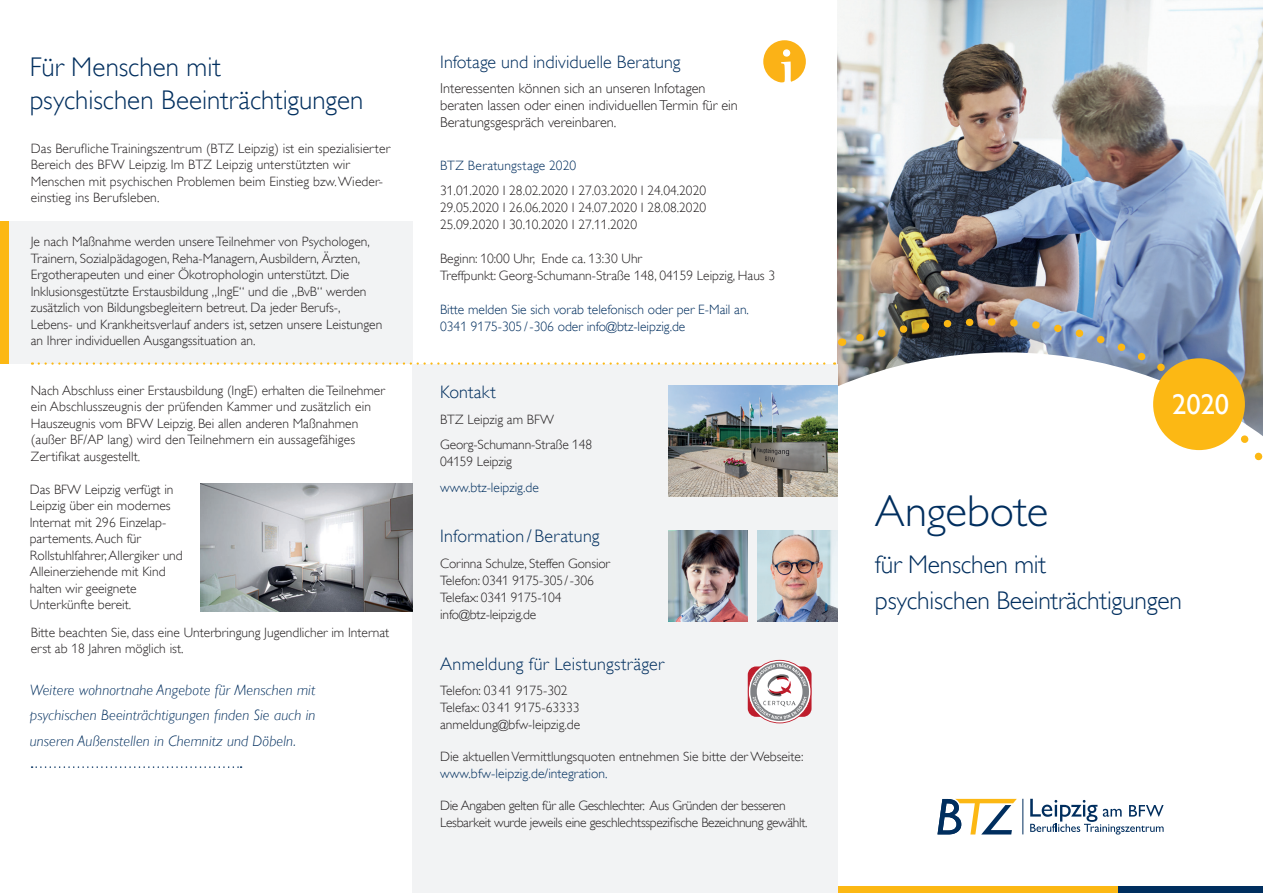
<style>
.page{position:relative;width:1263px;height:893px;background:#fff}
.page>*{position:absolute;margin:0;border:0;box-sizing:border-box;transform-origin:0 0}
.t1{font:51.75px "Bell MT Bold";color:#fff}
.t2{font:300 44.85px "Gill Sans";letter-spacing:-.01em;color:#002e5e}
.t3{font:28.5px "Gill Sans Alt One WGL";color:#fff}
.t4{font:27px/33px "Gill Sans Alt One WGL Light";color:#002e5e}
.t5{font:25.5px/36.5px "Gill Sans Alt One WGL Light";letter-spacing:-.01em;color:#002e5e}
.t6{font:18px "Gill Sans Alt One WGL Light";letter-spacing:.01em;color:#002e5e}
.t7{font:italic 15px/25.5px "Gill Sans Alt One WGL Light";letter-spacing:.01em;color:#002e5e;text-align:justify}
.t8{font:14.25px/17px "Gill Sans Alt One WGL Light";color:#231f20}
.t9{font:13.5px/16.5px "Gill Sans Alt One WGL Light";color:#231f20}
.t10{font:13.5px/17px "Gill Sans Alt One WGL Light";color:#002e5e}
.t11{font:13.5px/16.5px "Gill Sans Alt One WGL Light";letter-spacing:-.025em;color:#231f20}
</style>
<div class="page">
<img style="left:838px;top:0;width:425px;height:352px">
<hr style="left:1022px;top:799px;width:1px;height:35px;background:#002e5e">
<svg style="left:937px;top:799px;width:80px;height:35px"></svg>
<svg style="left:1030px;top:799px;width:133px;height:35px"></svg>
<div style="left:838px;top:887px;width:313px;height:6px;background:#fcb814"></div>
<div style="left:1119px;top:887px;width:144px;height:6px;background:#002e5e"></div>
<div style="left:412px;top:364px;width:426px;height:529px;background:#f2f3f4"></div>
<div style="left:763px;top:40px;width:43px;height:43px;background:#fbb217;border-radius:50%"></div>
<img style="left:668px;top:385px;width:170px;height:111px">
<svg style="left:748px;top:660px;width:63px;height:63px"></svg>
<div style="left:0;top:221px;width:412px;height:143px;background:#f2f3f4"></div>
<div style="left:0;top:221px;width:9px;height:143px;background:#fcb814"></div>
<svg style="left:39px;top:362px;width:796px;height:3px"></svg>
<img style="left:201px;top:483px;width:211px;height:128px">
<svg style="left:32px;top:766px;width:210px;height:2px"></svg>
<img style="left:758px;top:530px;width:80px;height:91px">
<img style="left:668px;top:530px;width:80px;height:91px">
<img style="left:843px;top:301px;width:420px;height:160px">
<div style="left:1153px;top:358px;width:92px;height:92px;background:#fcb814;border-radius:50%"></div>
<h3 class="t4" style="left:30px;top:51px;width:335px">Für Menschen mit<br>psychischen Beeinträchtigungen</h3>
<p class="t9" style="left:31px;top:140px;width:361px">Das Berufliche Trainingszentrum (BTZ Leipzig) ist ein spezialisierter Bereich des BFW Leipzig. Im BTZ Leipzig unterstützten wir Menschen mit psychischen Problemen beim Einstieg bzw. Wieder&shy;einstieg ins Berufsleben.</p>
<p class="t9" style="left:31px;top:233px;width:353px">Je nach Maßnahme werden unsere Teilnehmer von Psychologen, Trainern, Sozialpädagogen, Reha-Managern, Ausbildern, Ärzten, Ergotherapeuten und einer Ökotrophologin unterstützt. Die Inklusionsgestützte Erstausbildung „IngE“ und die „BvB“ werden zusätzlich von Bildungsbegleitern betreut. Da jeder Berufs-, Lebens- und Krankheitsverlauf anders ist, setzen unsere Leistungen an Ihrer individuellen Ausgangssituation an.</p>
<p class="t9" style="left:31px;top:382px;width:355px">Nach Abschluss einer Erstausbildung (IngE) erhalten die Teilnehmer ein Abschlusszeugnis der prüfenden Kammer und zusätzlich ein Hauszeugnis vom BFW Leipzig. Bei allen anderen Maßnahmen (außer BF/AP lang) wird den Teilnehmern ein aussagefähiges Zertifikat ausgestellt.</p>
<p class="t9" style="left:30px;top:481px;width:155px">Das BFW Leipzig verfügt in<br>Leipzig über ein modernes<br>Internat mit 296 Einzelap&shy;partements. Auch für<br>Rollstuhlfahrer, Allergiker und<br>Alleinerziehende mit Kind halten wir geeignete<br>Unterkünfte bereit.</p>
<p class="t9" style="left:31px;top:624px;width:360px">Bitte beachten Sie, dass eine Unterbringung Jugendlicher im Internat erst ab 18 Jahren möglich ist.</p>
<p class="t7" style="left:30px;top:677px;width:287px">Weitere wohnortnahe Angebote für Menschen mit psychischen Beeinträchtigungen finden Sie auch in unseren Außenstellen in Chemnitz und Döbeln.</p>
<h1 class="t1" style="left:780px;top:37px;width:17px">i</h1>
<h3 class="t6" style="left:440px;top:50px;width:242px">Infotage und individuelle Beratung</h3>
<p class="t8" style="left:440px;top:80px;width:299px">Interessenten können sich an unseren Infotagen beraten lassen oder einen individuellen Termin für ein<br>Beratungsgespräch vereinbaren.</p>
<p class="t10" style="left:440px;top:157px;width:138px">BTZ Beratungstage 2020</p>
<p class="t9" style="left:440px;top:182px;width:268px;line-height:17px;text-align:justify">31.01.2020 I 28.02.2020 I 27.03.2020 I 24.04.2020<br>29.05.2020 I 26.06.2020 I 24.07.2020 I 28.08.2020<br>25.09.2020 I 30.10.2020 I 27.11.2020</p>
<p class="t9" style="left:440px;top:250px;width:337px;line-height:17px">Beginn: 10:00 Uhr, Ende ca. 13:30 Uhr<br>Treffpunkt: Georg-Schumann-Straße 148, 04159 Leipzig, Haus 3</p>
<p class="t10" style="left:440px;top:301px;width:310px">Bitte melden Sie sich vorab telefonisch oder per E-Mail an.<br>0341 9175-305/-306 oder info@btz-leipzig.de</p>
<h3 class="t6" style="left:440px;top:380px;width:57px">Kontakt</h3>
<p class="t9" style="left:440px;top:407px;width:154px;line-height:25.3px">BTZ Leipzig am BFW<br>Georg-Schumann-Straße 148</p>
<p class="t9" style="left:440px;top:453px;width:73px">04159 Leipzig</p>
<p class="t10" style="left:440px;top:479px;width:100px">www.btz-leipzig.de</p>
<h3 class="t6" style="left:440px;top:525px;width:161px">Information / Beratung</h3>
<p class="t9" style="left:440px;top:555px;width:171px;line-height:17px">Corinna Schulze, Steffen Gonsior<br>Telefon: 0341 9175-305/-306<br>Telefax: 0341 9175-104 info@btz-leipzig.de</p>
<h3 class="t6" style="left:440px;top:652px;width:226px">Anmeldung für Leistungsträger</h3>
<p class="t9" style="left:440px;top:682px;width:142px;line-height:17px">Telefon: 03 41 9175-302<br>Telefax: 03 41 9175-63333 anmeldung@bfw-leipzig.de</p>
<p class="t9" style="left:440px;top:748px;width:365px">Die aktuellen Vermittlungsquoten entnehmen Sie bitte der Webseite:</p>
<p class="t10" style="left:440px;top:765px;width:169px">www.bfw-leipzig.de/integration.</p>
<p class="t11" style="left:440px;top:798px;width:369px">Die Angaben gelten für alle Geschlechter. Aus Gründen der besseren<br>Lesbarkeit wurde jeweils eine geschlechtsspezifische Bezeichnung gewählt.</p>
<h2 class="t2" style="left:875px;top:485px;width:175px">Angebote</h2>
<h3 class="t3" style="left:1172px;top:384px;width:59px">2020</h3>
<h3 class="t5" style="left:875px;top:546px;width:308px">für Menschen mit<br>psychischen Beeinträchtigungen</h3>
</div>
